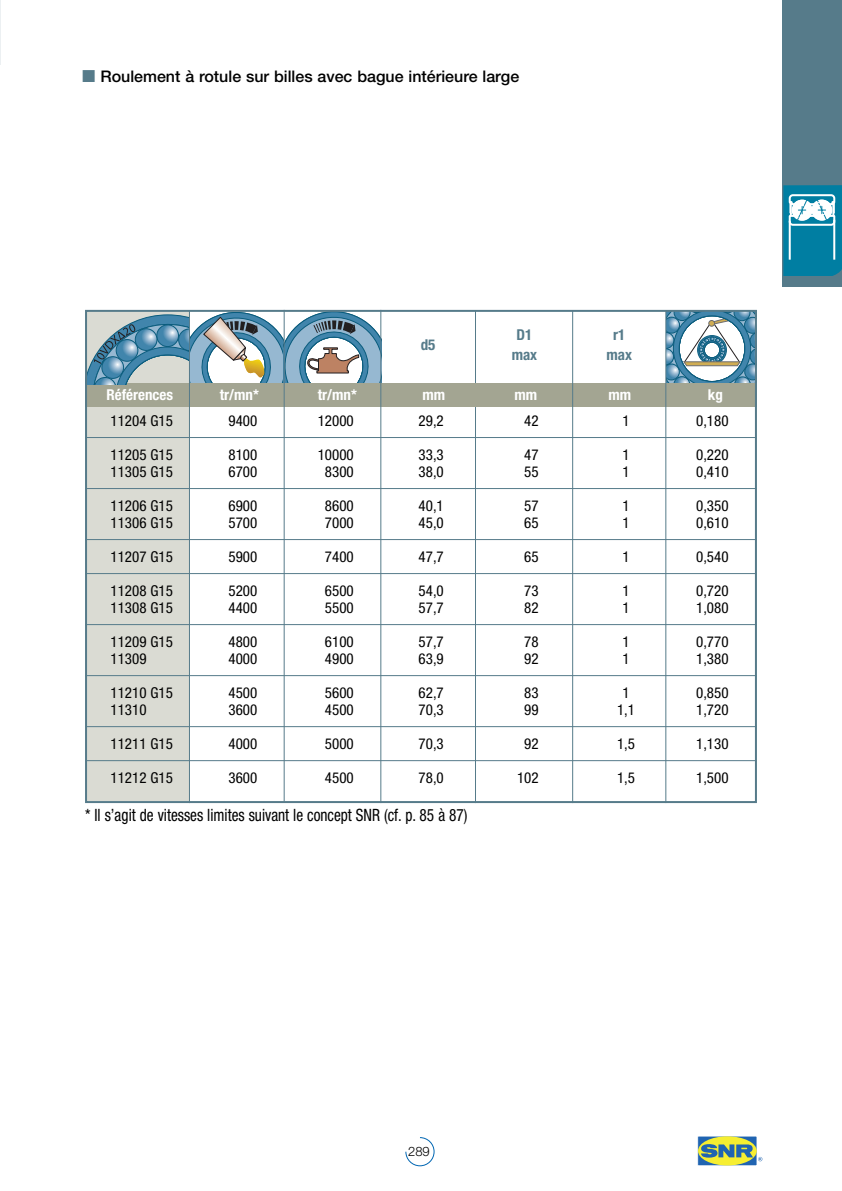
<style>
.page{position:relative;width:842px;height:1191px;background:#fff}
.page>*{position:absolute;margin:0;border:0;box-sizing:border-box;transform-origin:0 0}
.t1{font:condensed 17px "Helvetica Neue";color:#000;scale:.9 1}
.t2{font:500 16px "Helvetica Neue";color:#000}
.t3{font:condensed 15px "Helvetica Neue";color:#000}
.t4{font:700 condensed 15px "Helvetica Neue";color:#fff}
.t5{font:700 condensed 15px/20px "Helvetica Neue";color:#567b8a;text-align:center}
.t6{font:300 13px "Helvetica Neue";color:#000}
</style>
<div class="page">
<div style="left:782px;top:0;width:60px;height:286px;background:#567b8a"></div>
<hr style="left:0;top:0;width:1px;height:64px;background:#ecf0f2">
<svg style="left:405px;top:1137px;width:29px;height:29px"></svg>
<svg style="left:783px;top:185px;width:59px;height:91px;background:#3598b4"></svg>
<div style="left:698px;top:1136px;width:59px;height:29px;background:#2064b1"></div>
<div style="left:697px;top:1135px;width:60px;height:31px;border:1px solid #fff"></div>
<div style="left:698px;top:1136px;width:59px;height:29px;background:#f6ee31;border-radius:50%"></div>
<svg style="left:701px;top:1144px;width:61px;height:17px"></svg>
<svg style="left:666px;top:313px;width:88px;height:70px"></svg>
<div style="left:679px;top:315px;width:66px;height:67px;border:1px solid #0a5c7d;border-radius:33px"></div>
<div style="left:85px;top:310px;width:104px;height:491px;background:#dadbd3"></div>
<hr style="left:475px;top:310px;width:1px;height:493px;background:#567b8a">
<div style="left:85px;top:383px;width:672px;height:24px;background:#a3a592"></div>
<hr style="left:189px;top:310px;width:1px;height:493px;background:#567b8a">
<hr style="left:572px;top:310px;width:1px;height:493px;background:#567b8a">
<svg style="left:88px;top:313px;width:292px;height:71px"></svg>
<div style="left:85px;top:310px;width:672px;height:493px;border:2px solid #567b8a"></div>
<hr style="left:86px;top:437px;width:670px;height:1px;background:#567b8a">
<hr style="left:86px;top:488px;width:670px;height:1px;background:#567b8a">
<hr style="left:86px;top:539px;width:670px;height:1px;background:#567b8a">
<hr style="left:86px;top:573px;width:670px;height:1px;background:#567b8a">
<hr style="left:86px;top:624px;width:670px;height:1px;background:#567b8a">
<hr style="left:86px;top:675px;width:670px;height:1px;background:#567b8a">
<hr style="left:86px;top:726px;width:670px;height:1px;background:#567b8a">
<hr style="left:86px;top:760px;width:670px;height:1px;background:#567b8a">
<hr style="left:380px;top:310px;width:1px;height:493px;background:#567b8a">
<hr style="left:284px;top:310px;width:1px;height:491px;background:#567b8a">
<hr style="left:665px;top:310px;width:1px;height:493px;background:#567b8a">
<p class="t2" style="left:100px;top:71px;width:420px">Roulement à rotule sur billes avec bague intérieure large</p>
<p class="t5" style="left:421px;top:336px;width:16px">d5</p>
<p class="t5" style="left:512px;top:326px;width:27px">D1 max</p>
<p class="t5" style="left:606px;top:326px;width:27px">r1 max</p>
<p class="t4" style="left:106px;top:389px;width:68px">Références</p>
<p class="t4" style="left:220px;top:389px;width:41px">tr/mn*</p>
<p class="t4" style="left:318px;top:389px;width:41px">tr/mn*</p>
<p class="t4" style="left:422px;top:389px;width:24px">mm</p>
<p class="t4" style="left:514px;top:389px;width:24px">mm</p>
<p class="t4" style="left:608px;top:389px;width:24px">mm</p>
<p class="t4" style="left:708px;top:389px;width:16px">kg</p>
<p class="t3" style="left:111px;top:415px;width:64px">11204 G15</p>
<p class="t3" style="left:228px;top:415px;width:30px">9400</p>
<p class="t3" style="left:318px;top:415px;width:37px">12000</p>
<p class="t3" style="left:419px;top:415px;width:27px">29,2</p>
<p class="t3" style="left:524px;top:415px;width:16px">42</p>
<p class="t3" style="left:622px;top:415px;width:9px">1</p>
<p class="t3" style="left:696px;top:415px;width:34px">0,180</p>
<p class="t3" style="left:111px;top:449px;width:64px">11205 G15</p>
<p class="t3" style="left:228px;top:449px;width:30px">8100</p>
<p class="t3" style="left:318px;top:449px;width:37px">10000</p>
<p class="t3" style="left:419px;top:449px;width:27px">33,3</p>
<p class="t3" style="left:524px;top:449px;width:16px">47</p>
<p class="t3" style="left:622px;top:449px;width:9px">1</p>
<p class="t3" style="left:696px;top:449px;width:34px">0,220</p>
<p class="t3" style="left:111px;top:466px;width:64px">11305 G15</p>
<p class="t3" style="left:228px;top:466px;width:30px">6700</p>
<p class="t3" style="left:325px;top:466px;width:30px">8300</p>
<p class="t3" style="left:419px;top:466px;width:27px">38,0</p>
<p class="t3" style="left:524px;top:466px;width:16px">55</p>
<p class="t3" style="left:622px;top:466px;width:9px">1</p>
<p class="t3" style="left:696px;top:466px;width:34px">0,410</p>
<p class="t3" style="left:111px;top:500px;width:64px">11206 G15</p>
<p class="t3" style="left:228px;top:500px;width:30px">6900</p>
<p class="t3" style="left:325px;top:500px;width:30px">8600</p>
<p class="t3" style="left:419px;top:500px;width:27px">40,1</p>
<p class="t3" style="left:524px;top:500px;width:16px">57</p>
<p class="t3" style="left:622px;top:500px;width:9px">1</p>
<p class="t3" style="left:696px;top:500px;width:34px">0,350</p>
<p class="t3" style="left:111px;top:517px;width:64px">11306 G15</p>
<p class="t3" style="left:228px;top:517px;width:30px">5700</p>
<p class="t3" style="left:325px;top:517px;width:30px">7000</p>
<p class="t3" style="left:419px;top:517px;width:27px">45,0</p>
<p class="t3" style="left:524px;top:517px;width:16px">65</p>
<p class="t3" style="left:622px;top:517px;width:9px">1</p>
<p class="t3" style="left:696px;top:517px;width:34px">0,610</p>
<p class="t3" style="left:111px;top:551px;width:64px">11207 G15</p>
<p class="t3" style="left:228px;top:551px;width:30px">5900</p>
<p class="t3" style="left:325px;top:551px;width:30px">7400</p>
<p class="t3" style="left:419px;top:551px;width:27px">47,7</p>
<p class="t3" style="left:524px;top:551px;width:16px">65</p>
<p class="t3" style="left:622px;top:551px;width:9px">1</p>
<p class="t3" style="left:696px;top:551px;width:34px">0,540</p>
<p class="t3" style="left:111px;top:585px;width:64px">11208 G15</p>
<p class="t3" style="left:228px;top:585px;width:30px">5200</p>
<p class="t3" style="left:325px;top:585px;width:30px">6500</p>
<p class="t3" style="left:419px;top:585px;width:27px">54,0</p>
<p class="t3" style="left:524px;top:585px;width:16px">73</p>
<p class="t3" style="left:622px;top:585px;width:9px">1</p>
<p class="t3" style="left:696px;top:585px;width:34px">0,720</p>
<p class="t3" style="left:111px;top:602px;width:64px">11308 G15</p>
<p class="t3" style="left:228px;top:602px;width:30px">4400</p>
<p class="t3" style="left:325px;top:602px;width:30px">5500</p>
<p class="t3" style="left:419px;top:602px;width:27px">57,7</p>
<p class="t3" style="left:524px;top:602px;width:16px">82</p>
<p class="t3" style="left:622px;top:602px;width:9px">1</p>
<p class="t3" style="left:696px;top:602px;width:34px">1,080</p>
<p class="t3" style="left:111px;top:636px;width:64px">11209 G15</p>
<p class="t3" style="left:228px;top:636px;width:30px">4800</p>
<p class="t3" style="left:325px;top:636px;width:30px">6100</p>
<p class="t3" style="left:419px;top:636px;width:27px">57,7</p>
<p class="t3" style="left:524px;top:636px;width:16px">78</p>
<p class="t3" style="left:622px;top:636px;width:9px">1</p>
<p class="t3" style="left:696px;top:636px;width:34px">0,770</p>
<p class="t3" style="left:111px;top:653px;width:37px">11309</p>
<p class="t3" style="left:228px;top:653px;width:30px">4000</p>
<p class="t3" style="left:325px;top:653px;width:30px">4900</p>
<p class="t3" style="left:419px;top:653px;width:27px">63,9</p>
<p class="t3" style="left:524px;top:653px;width:16px">92</p>
<p class="t3" style="left:622px;top:653px;width:9px">1</p>
<p class="t3" style="left:696px;top:653px;width:34px">1,380</p>
<p class="t3" style="left:111px;top:687px;width:64px">11210 G15</p>
<p class="t3" style="left:228px;top:687px;width:30px">4500</p>
<p class="t3" style="left:325px;top:687px;width:30px">5600</p>
<p class="t3" style="left:419px;top:687px;width:27px">62,7</p>
<p class="t3" style="left:524px;top:687px;width:16px">83</p>
<p class="t3" style="left:622px;top:687px;width:9px">1</p>
<p class="t3" style="left:696px;top:687px;width:34px">0,850</p>
<p class="t3" style="left:111px;top:704px;width:37px">11310</p>
<p class="t3" style="left:228px;top:704px;width:30px">3600</p>
<p class="t3" style="left:325px;top:704px;width:30px">4500</p>
<p class="t3" style="left:419px;top:704px;width:27px">70,3</p>
<p class="t3" style="left:524px;top:704px;width:16px">99</p>
<p class="t3" style="left:617px;top:704px;width:19px">1,1</p>
<p class="t3" style="left:696px;top:704px;width:34px">1,720</p>
<p class="t3" style="left:111px;top:738px;width:64px">11211 G15</p>
<p class="t3" style="left:228px;top:738px;width:30px">4000</p>
<p class="t3" style="left:325px;top:738px;width:30px">5000</p>
<p class="t3" style="left:419px;top:738px;width:27px">70,3</p>
<p class="t3" style="left:524px;top:738px;width:16px">92</p>
<p class="t3" style="left:617px;top:738px;width:20px">1,5</p>
<p class="t3" style="left:696px;top:738px;width:34px">1,130</p>
<p class="t3" style="left:111px;top:772px;width:64px">11212 G15</p>
<p class="t3" style="left:228px;top:772px;width:30px">3600</p>
<p class="t3" style="left:325px;top:772px;width:30px">4500</p>
<p class="t3" style="left:419px;top:772px;width:27px">78,0</p>
<p class="t3" style="left:517px;top:772px;width:23px">102</p>
<p class="t3" style="left:617px;top:772px;width:20px">1,5</p>
<p class="t3" style="left:696px;top:772px;width:34px">1,500</p>
<p class="t1" style="left:85px;top:808px;width:426px">* Il s’agit de vitesses limites suivant le concept SNR (cf. p. 85 à 87)</p>
<p class="t6" style="left:408px;top:1146px;width:23px">289</p>
</div>
